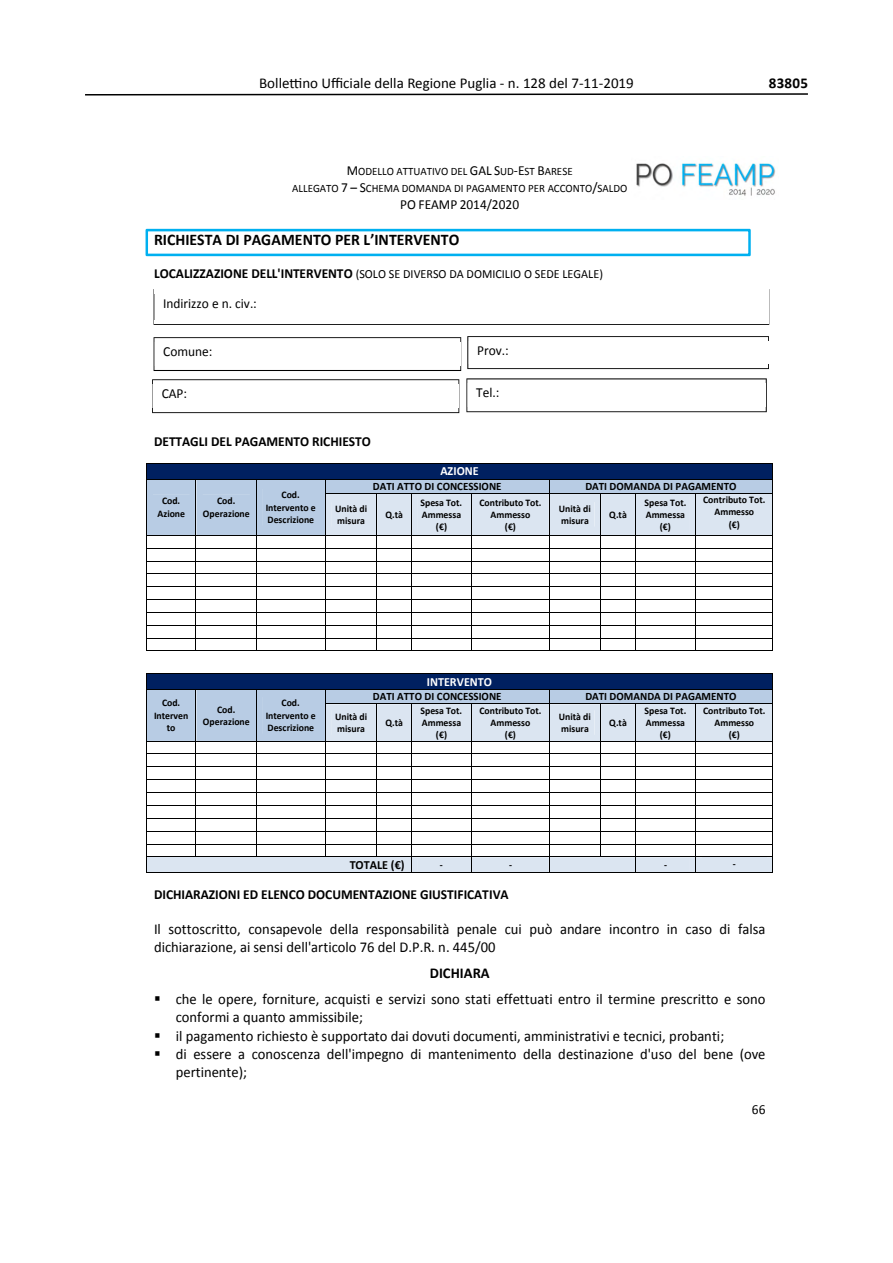
<style>
.page{position:relative;width:893px;height:1263px;background:#fff}
.page>*{position:absolute;margin:0;border:0;box-sizing:border-box;transform-origin:0 0}
.t1{font:700 16.2px "Calibri";color:#000}
.t2{font:15px/18.3px "Calibri";color:#000}
.t3{font:700 15px "Calibri";color:#000}
.t4{font:700 15px "Calibri";letter-spacing:.015em;color:#000}
.t5{font:700 13.8px "Calibri";color:#000}
.t6{font:13.8px "Calibri";color:#000}
.t7{font:12.45px "Calibri";color:#000}
.t8{font:700 12.45px "Calibri";color:#fff}
.t9{font:700 12.45px "Calibri";color:#000}
.t10{font:700 11.25px "Calibri";color:#000}
.t11{font:11.25px/16.8px "Calibri";color:#000;text-align:center}
.t12{font:700 10.05px/12.3px "Calibri";color:#000;text-align:center}
.s1{font-size:13.8px}
.s2{font-weight:700;font-size:13.8px}
</style>
<div class="page">
<svg style="left:85px;top:93px;width:723px;height:3px"></svg>
<svg style="left:146px;top:229px;width:605px;height:27px"></svg>
<svg style="left:154px;top:324px;width:615px;height:1px"></svg>
<svg style="left:154px;top:337px;width:307px;height:34px"></svg>
<img style="left:154px;top:342px;width:306px;height:24px">
<svg style="left:467px;top:336px;width:302px;height:33px"></svg>
<img style="left:468px;top:341px;width:300px;height:23px">
<svg style="left:466px;top:378px;width:301px;height:34px"></svg>
<img style="left:467px;top:384px;width:299px;height:23px">
<svg style="left:152px;top:379px;width:307px;height:34px"></svg>
<img style="left:153px;top:384px;width:305px;height:24px">
<svg style="left:146px;top:463px;width:627px;height:188px"></svg>
<svg style="left:146px;top:673px;width:627px;height:200px"></svg>
<img style="left:636px;top:160px;width:140px;height:36px">
<p class="t2" style="left:259px;top:73px;width:376px">Bollettino Ufficiale della Regione Puglia - n. 128 del 7-11-2019</p>
<p class="t4" style="left:769px;top:72px;width:41px">83805</p>
<p class="t11" style="left:292px;top:163px;width:337px"><span class="s1">M</span>ODELLO ATTUATIVO DEL <span class="s1">GAL S</span>UD<span class="s1">-E</span>ST <span class="s1">B</span>ARESE<br>ALLEGATO <span class="s1">7 – S</span>CHEMA DOMANDA DI PAGAMENTO PER ACCONTO<span class="s1">/</span>SALDO</p>
<p class="t6" style="left:400px;top:195px;width:120px">PO FEAMP 2014/2020</p>
<p class="t1" style="left:154px;top:229px;width:307px">RICHIESTA DI PAGAMENTO PER L’INTERVENTO</p>
<p class="t7" style="left:154px;top:265px;width:451px"><span class="s2">LOCALIZZAZIONE DELL'INTERVENTO</span> (SOLO SE DIVERSO DA DOMICILIO O SEDE LEGALE)</p>
<p class="t6" style="left:163px;top:294px;width:95px">Indirizzo e n. civ.:</p>
<p class="t6" style="left:163px;top:341px;width:51px">Comune:</p>
<p class="t6" style="left:477px;top:341px;width:33px">Prov.:</p>
<p class="t6" style="left:162px;top:384px;width:27px">CAP:</p>
<p class="t6" style="left:476px;top:383px;width:25px">Tel.:</p>
<p class="t5" style="left:154px;top:432px;width:218px">DETTAGLI DEL PAGAMENTO RICHIESTO</p>
<p class="t8" style="left:440px;top:462px;width:40px">AZIONE</p>
<p class="t12" style="left:157px;top:494px;width:29px">Cod.<br>Azione</p>
<p class="t12" style="left:203px;top:494px;width:48px">Cod.<br>Operazione</p>
<p class="t12" style="left:266px;top:488px;width:51px">Cod.<br>Intervento e<br>Descrizione</p>
<p class="t10" style="left:373px;top:478px;width:130px">DATI ATTO DI CONCESSIONE</p>
<p class="t10" style="left:585px;top:478px;width:153px">DATI DOMANDA DI PAGAMENTO</p>
<p class="t12" style="left:335px;top:502px;width:33px;text-align:left">Unità di misura</p>
<p class="t12" style="left:385px;top:508px;width:19px">Q.tà</p>
<p class="t12" style="left:420px;top:496px;width:43px">Spesa Tot.<br>Ammessa (€)</p>
<p class="t12" style="left:479px;top:496px;width:64px">Contributo Tot.<br>Ammesso<br>(€)</p>
<p class="t12" style="left:559px;top:502px;width:33px;text-align:left">Unità di misura</p>
<p class="t12" style="left:609px;top:508px;width:19px">Q.tà</p>
<p class="t12" style="left:645px;top:496px;width:43px">Spesa Tot.<br>Ammessa (€)</p>
<p class="t12" style="left:703px;top:493px;width:64px">Contributo Tot.<br>Ammesso<br>(€)</p>
<p class="t12" style="left:154px;top:697px;width:36px">Cod.<br>Interven to</p>
<p class="t12" style="left:203px;top:703px;width:48px">Cod.<br>Operazione</p>
<p class="t12" style="left:266px;top:697px;width:51px">Cod.<br>Intervento e<br>Descrizione</p>
<p class="t8" style="left:427px;top:673px;width:67px">INTERVENTO</p>
<p class="t10" style="left:373px;top:689px;width:130px">DATI ATTO DI CONCESSIONE</p>
<p class="t12" style="left:420px;top:704px;width:43px">Spesa Tot.</p>
<p class="t12" style="left:479px;top:704px;width:64px">Contributo Tot.</p>
<p class="t12" style="left:335px;top:710px;width:33px">Unità di</p>
<p class="t12" style="left:385px;top:716px;width:19px">Q.tà</p>
<p class="t12" style="left:422px;top:716px;width:41px">Ammessa</p>
<p class="t12" style="left:491px;top:716px;width:41px">Ammesso</p>
<p class="t12" style="left:337px;top:722px;width:29px">misura</p>
<p class="t12" style="left:436px;top:728px;width:13px">(€)</p>
<p class="t12" style="left:505px;top:728px;width:13px">(€)</p>
<p class="t10" style="left:585px;top:689px;width:153px">DATI DOMANDA DI PAGAMENTO</p>
<p class="t12" style="left:645px;top:704px;width:43px">Spesa Tot.</p>
<p class="t12" style="left:703px;top:704px;width:64px">Contributo Tot.</p>
<p class="t12" style="left:559px;top:710px;width:33px">Unità di</p>
<p class="t12" style="left:609px;top:716px;width:19px">Q.tà</p>
<p class="t12" style="left:646px;top:716px;width:41px">Ammessa</p>
<p class="t12" style="left:715px;top:716px;width:41px">Ammesso</p>
<p class="t12" style="left:561px;top:722px;width:29px">misura</p>
<p class="t12" style="left:660px;top:728px;width:13px">(€)</p>
<p class="t12" style="left:729px;top:728px;width:13px">(€)</p>
<p class="t9" style="left:350px;top:856px;width:56px">TOTALE (€)</p>
<p class="t12" style="left:440px;top:858px;width:4px">-</p>
<p class="t12" style="left:509px;top:858px;width:4px">-</p>
<p class="t12" style="left:664px;top:858px;width:4px">-</p>
<p class="t12" style="left:733px;top:857px;width:4px">-</p>
<p class="t5" style="left:154px;top:885px;width:356px">DICHIARAZIONI ED ELENCO DOCUMENTAZIONE GIUSTIFICATIVA</p>
<p class="t2" style="left:154px;top:919px;width:613px">Il sottoscritto, consapevole della responsabilità penale cui può andare incontro in caso di falsa dichiarazione, ai sensi dell'articolo 76 del D.P.R. n. 445/00</p>
<p class="t3" style="left:430px;top:963px;width:61px">DICHIARA</p>
<p class="t2" style="left:176px;top:989px;width:591px">che le opere, forniture, acquisti e servizi sono stati effettuati entro il termine prescritto e sono conformi a quanto ammissibile;</p>
<p class="t2" style="left:176px;top:1026px;width:550px">il pagamento richiesto è supportato dai dovuti documenti, amministrativi e tecnici, probanti;</p>
<p class="t2" style="left:176px;top:1044px;width:591px">di essere a conoscenza dell'impegno di mantenimento della destinazione d'uso del bene (ove pertinente);</p>
<p class="t6" style="left:752px;top:1100px;width:15px">66</p>
</div>
